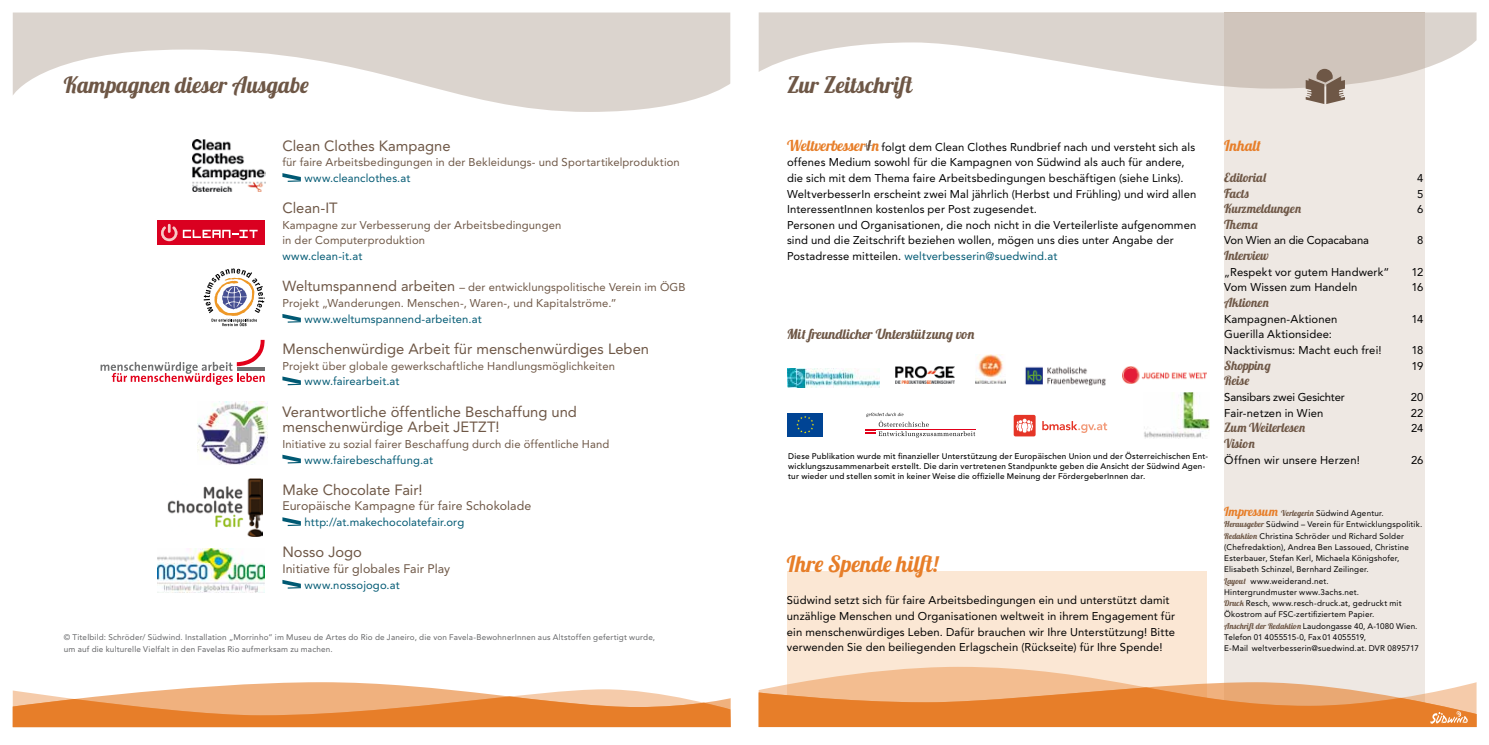
<style>
.page{position:relative;width:1489px;height:745px;background:#fff}
.page>*{position:absolute;margin:0;border:0;box-sizing:border-box;transform-origin:0 0}
.t1{font:22.5px "Lobster 1.4";letter-spacing:.045em;color:#6e5746}
.t2{font:22.5px "Lobster 1.4";letter-spacing:.05em;color:#e77e29}
.t3{font:15px "Lobster 1.4";letter-spacing:.05em;color:#e77e29}
.t4{font:14.75px/15.6px "Avenir";color:#6e5746}
.t5{font:13.75px "Lobster 1.4";letter-spacing:.035em;color:#6e5746}
.t6{font:12.5px "Lobster 1.4";letter-spacing:.03em;color:#6e5746}
.t7{font:12.5px "Lobster 1.4";letter-spacing:.05em;color:#6e5746}
.t8{font:12.5px "Lobster 1.4";letter-spacing:.01em;color:#6e5746}
.t9{font:12.5px "Lobster 1.4";letter-spacing:-.005em;color:#6e5746}
.t10{font:12.38px "Avenir";letter-spacing:.005em;color:#6e5746}
.t11{font:11.25px/15.6px "Avenir";letter-spacing:.01em;color:#000}
.t12{font:11.25px/15.6px "Avenir";letter-spacing:.01em;color:#6e5746}
.t13{font:11.25px "Avenir";letter-spacing:.015em;color:#005973}
.t14{font:11.25px "Avenir";letter-spacing:-.015em;color:#000}
.t15{font:8.12px/11.2px "Avenir";letter-spacing:.025em;color:#000}
.t16{font:500 8.12px/10px "Avenir LT Pro";letter-spacing:.03em;color:#000}
.t17{font:8.12px/11.2px "Avenir LT Pro";letter-spacing:.025em;color:#646567}
.s1{font-size:14.5px}
.s2{font-family:"Lobster 1.4";font-size:15px;color:#e77e29}
.s3{color:#005973}
.s4{font-family:"Lobster 1.4";font-size:12.5px;color:#e77e29}
.s5{font-family:"Lobster 1.4";color:#6e5746}
</style>
<div class="page">
<svg style="left:204px;top:268px;width:61px;height:58px"></svg>
<div style="left:157px;top:220px;width:108px;height:24px;background:#da0020"></div>
<svg style="left:183px;top:230px;width:74px;height:8px"></svg>
<svg style="left:161px;top:224px;width:16px;height:17px"></svg>
<div style="left:787px;top:571px;width:419px;height:152px;background:#fbe7d4"></div>
<div style="left:1224px;top:12px;width:200px;height:714px;background:#eee8e3"></div>
<svg style="left:758px;top:12px;width:718px;height:76px"></svg>
<svg style="left:13px;top:12px;width:717px;height:100px;fill:#dbd4ce"></svg>
<svg style="left:864px;top:140px;width:9px;height:10px"></svg>
<svg style="left:13px;top:682px;width:717px;height:44px"></svg>
<svg style="left:282px;top:173px;width:19px;height:9px"></svg>
<svg style="left:282px;top:314px;width:19px;height:8px"></svg>
<svg style="left:282px;top:376px;width:19px;height:9px"></svg>
<svg style="left:282px;top:454px;width:19px;height:9px"></svg>
<svg style="left:282px;top:517px;width:19px;height:8px"></svg>
<svg style="left:282px;top:580px;width:19px;height:8px"></svg>
<svg style="left:101px;top:339px;width:164px;height:45px"></svg>
<svg style="left:758px;top:666px;width:718px;height:60px"></svg>
<img style="left:193px;top:140px;width:72px;height:51px">
<svg style="left:1305px;top:69px;width:39px;height:35px"></svg>
<svg style="left:787px;top:413px;width:36px;height:24px"></svg>
<div style="left:787px;top:412px;width:35px;height:24px;background:#004494"></div>
<svg style="left:796px;top:416px;width:18px;height:17px"></svg>
<svg style="left:866px;top:412px;width:109px;height:25px"></svg>
<div style="left:1013px;top:414px;width:22px;height:22px;background:#e53527;border-radius:2px"></div>
<svg style="left:1016px;top:418px;width:17px;height:14px"></svg>
<svg style="left:1042px;top:421px;width:65px;height:11px"></svg>
<img style="left:1144px;top:392px;width:64px;height:46px">
<img style="left:198px;top:401px;width:69px;height:63px">
<img style="left:167px;top:478px;width:95px;height:57px">
<img style="left:787px;top:368px;width:92px;height:19px">
<img style="left:895px;top:366px;width:59px;height:17px">
<img style="left:1122px;top:366px;width:84px;height:17px">
<img style="left:1025px;top:366px;width:81px;height:20px">
<img style="left:975px;top:354px;width:30px;height:29px">
<img style="left:157px;top:548px;width:108px;height:43px">
<h1 class="t1" style="left:64px;top:71px;width:246px">Kampagnen dieser Ausgabe</h1>
<h1 class="t1" style="left:787px;top:71px;width:132px">Zur Zeitschrift</h1>
<h3 class="t4" style="left:282px;top:138px;width:170px">Clean Clothes Kampagne</h3>
<h2 class="t3" style="left:1224px;top:135px;width:38px">Inhalt</h2>
<p class="t12" style="left:282px;top:154px;width:399px">für faire Arbeitsbedingungen in der Bekleidungs- und Sportartikelproduktion</p>
<p class="t13" style="left:304px;top:171px;width:107px">www.cleanclothes.at</p>
<h3 class="t4" style="left:282px;top:200px;width:57px">Clean-IT</h3>
<p class="t12" style="left:282px;top:217px;width:280px">Kampagne zur Verbesserung der Arbeitsbedingungen in der Computerproduktion</p>
<p class="t13" style="left:282px;top:249px;width:81px">www.clean-it.at</p>
<p class="t12" style="left:282px;top:279px;width:404px"><span class="s1">Weltumspannend arbeiten</span> – der entwicklungspolitische Verein im ÖGB<br>Projekt „Wanderungen. Menschen-, Waren-, und Kapitalströme.”</p>
<p class="t13" style="left:304px;top:312px;width:179px">www.weltumspannend-arbeiten.at</p>
<h3 class="t4" style="left:282px;top:341px;width:368px">Menschenwürdige Arbeit für menschenwürdiges Leben</h3>
<p class="t12" style="left:282px;top:358px;width:334px">Projekt über globale gewerkschaftliche Handlungsmöglichkeiten</p>
<p class="t13" style="left:304px;top:374px;width:97px">www.fairearbeit.at</p>
<h3 class="t4" style="left:282px;top:403px;width:296px">Verantwortliche öffentliche Beschaffung und menschenwürdige Arbeit JETZT!</h3>
<p class="t12" style="left:282px;top:436px;width:328px">Initiative zu sozial fairer Beschaffung durch die öffentliche Hand</p>
<p class="t13" style="left:304px;top:453px;width:130px">www.fairebeschaffung.at</p>
<h3 class="t4" style="left:282px;top:481px;width:142px">Make Chocolate Fair!</h3>
<p class="t10" style="left:282px;top:498px;width:250px">Europäische Kampagne für faire Schokolade</p>
<p class="t13" style="left:304px;top:515px;width:161px">http://at.makechocolatefair.org</p>
<h3 class="t4" style="left:282px;top:544px;width:81px">Nosso Jogo</h3>
<p class="t10" style="left:282px;top:561px;width:169px">Initiative für globales Fair Play</p>
<p class="t13" style="left:304px;top:578px;width:97px">www.nossojogo.at</p>
<p class="t11" style="left:787px;top:139px;width:411px"><span class="s2">Weltverbesser n</span> folgt dem Clean Clothes Rundbrief nach und versteht sich als offenes Medium sowohl für die Kampagnen von Südwind als auch für andere, die sich mit dem Thema faire Arbeitsbedingungen beschäftigen (siehe Links).<br>WeltverbesserIn erscheint zwei Mal jährlich (Herbst und Frühling) und wird allen InteressentInnen kostenlos per Post zugesendet.<br>Personen und Organisationen, die noch nicht in die Verteilerliste aufgenommen sind und die Zeitschrift beziehen wollen, mögen uns dies unter Angabe der Postadresse mitteilen. <span class="s3">weltverbesserin@suedwind.at</span></p>
<p class="t6" style="left:1224px;top:169px;width:43px">Editorial</p>
<p class="t11" style="left:1417px;top:170px;width:8px">4</p>
<p class="t6" style="left:1224px;top:185px;width:26px">Facts</p>
<p class="t11" style="left:1417px;top:186px;width:8px">5</p>
<p class="t7" style="left:1224px;top:200px;width:78px">Kurzmeldungen</p>
<p class="t11" style="left:1417px;top:201px;width:8px">6</p>
<p class="t6" style="left:1224px;top:216px;width:35px">Thema</p>
<p class="t14" style="left:1224px;top:234px;width:146px">Von Wien an die Copacabana</p>
<p class="t11" style="left:1417px;top:233px;width:8px">8</p>
<p class="t8" style="left:1224px;top:247px;width:46px">Interview</p>
<p class="t11" style="left:1224px;top:264px;width:167px">„Respekt vor gutem Handwerk“</p>
<p class="t11" style="left:1411px;top:264px;width:13px">12</p>
<p class="t11" style="left:1224px;top:279px;width:135px">Vom Wissen zum Handeln</p>
<p class="t11" style="left:1411px;top:279px;width:13px">16</p>
<p class="t6" style="left:1224px;top:294px;width:46px">Aktionen</p>
<p class="t11" style="left:1224px;top:311px;width:115px">Kampagnen-Aktionen</p>
<p class="t11" style="left:1411px;top:311px;width:13px">14</p>
<p class="t11" style="left:1224px;top:326px;width:159px">Guerilla Aktionsidee:<br>Nacktivismus: Macht euch frei!</p>
<p class="t5" style="left:786px;top:325px;width:189px">Mit freundlicher Unterstützung von</p>
<p class="t11" style="left:1411px;top:342px;width:14px">18</p>
<p class="t9" style="left:1224px;top:357px;width:48px">Shopping</p>
<p class="t11" style="left:1411px;top:358px;width:13px">19</p>
<p class="t6" style="left:1224px;top:372px;width:27px">Reise</p>
<p class="t14" style="left:1224px;top:390px;width:122px">Sansibars zwei Gesichter</p>
<p class="t11" style="left:1410px;top:389px;width:14px">20</p>
<p class="t11" style="left:1224px;top:404px;width:101px">Fair-netzen in Wien</p>
<p class="t11" style="left:1410px;top:404px;width:14px">22</p>
<p class="t6" style="left:1224px;top:419px;width:82px">Zum Weiterlesen</p>
<p class="t11" style="left:1410px;top:420px;width:14px">24</p>
<p class="t6" style="left:1224px;top:435px;width:32px">Vision</p>
<p class="t11" style="left:1224px;top:451px;width:137px">Öffnen wir unsere Herzen!</p>
<p class="t11" style="left:1410px;top:451px;width:14px">26</p>
<p class="t16" style="left:788px;top:451px;width:421px">Diese Publikation wurde mit finanzieller Unterstützung der Europäischen Union und der Österreichischen Ent&shy;wicklungszusammenarbeit erstellt. Die darin vertretenen Standpunkte geben die Ansicht der Südwind Agen&shy;tur wieder und stellen somit in keiner Weise die offizielle Meinung der FördergeberInnen dar.</p>
<p class="t15" style="left:1224px;top:507px;width:199px"><span class="s4">Impressum</span> <span class="s5">Verlegerin</span> Südwind Agentur.<br><span class="s5">Herausgeber</span> Südwind – Verein für Entwicklungspolitik.<br><span class="s5">Redaktion</span> Christina Schröder und Richard Solder (Chefredaktion), Andrea Ben Lassoued, Christine Esterbauer, Stefan Kerl, Michaela Königshofer, Elisabeth Schinzel, Bernhard Zeilinger.<br><span class="s5">Layout</span> www.weiderand.net.<br>Hintergrundmuster www.3achs.net.<br><span class="s5">Druck</span> Resch, www.resch-druck.at, gedruckt mit Ökostrom auf FSC-zertifiziertem Papier.<br><span class="s5">Anschrift der Redaktion</span> Laudongasse 40, A-1080 Wien.<br>Telefon 01 4055515-0, Fax 01 4055519,<br>E-Mail weltverbesserin@suedwind.at. DVR 0895717</p>
<h1 class="t2" style="left:786px;top:549px;width:153px">Ihre Spende hilft!</h1>
<p class="t11" style="left:786px;top:592px;width:389px">Südwind setzt sich für faire Arbeitsbedingungen ein und unterstützt damit unzählige Menschen und Organisationen weltweit in ihrem Engagement für ein menschenwürdiges Leben. Dafür brauchen wir Ihre Unterstützung! Bitte verwenden Sie den beiliegenden Erlagschein (Rückseite) für Ihre Spende!</p>
<p class="t17" style="left:64px;top:631px;width:593px">© Titelbild: Schröder/ Südwind. Installation „Morrinho” im Museu de Artes do Rio de Janeiro, die von Favela-BewohnerInnen aus Altstoffen gefertigt wurde, um auf die kulturelle Vielfalt in den Favelas Rio aufmerksam zu machen.</p>
</div>
